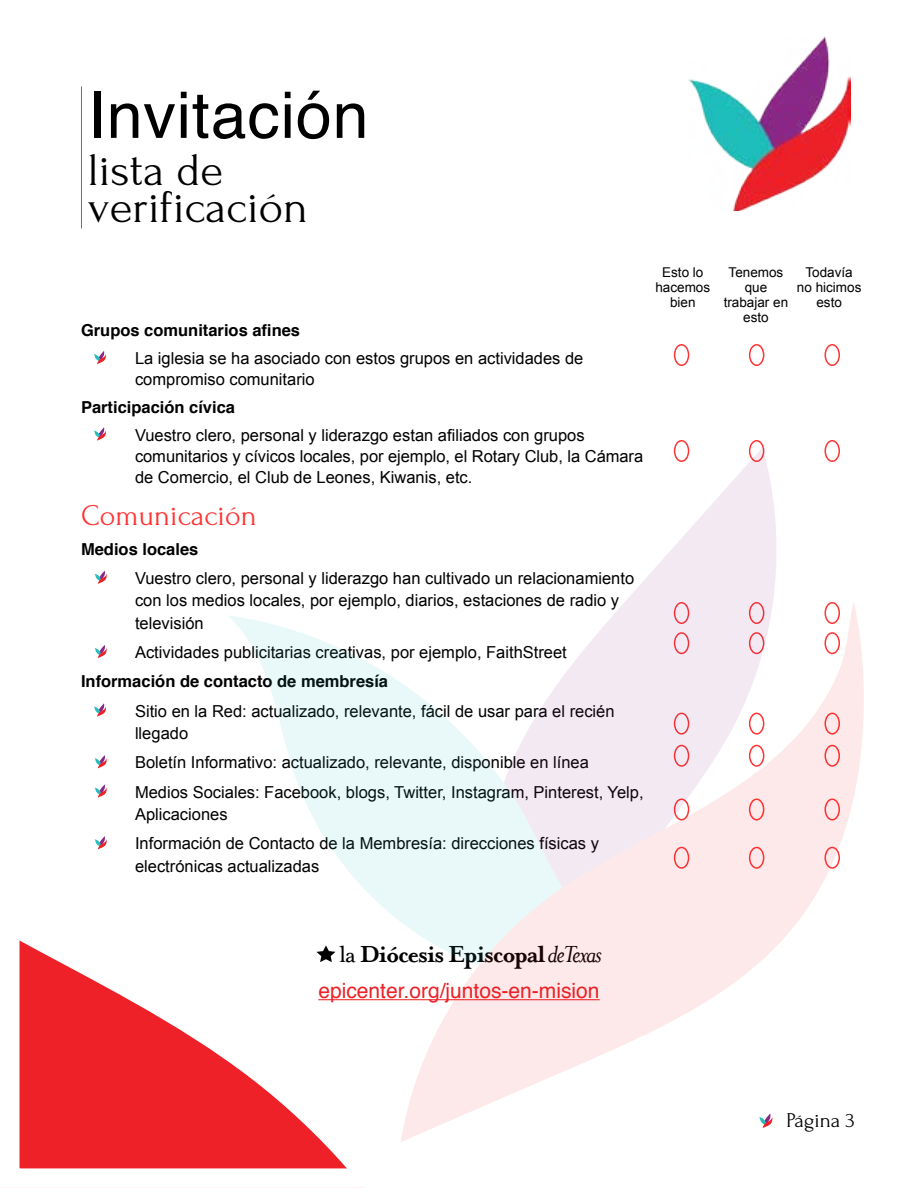
<style>
.page{position:relative;width:918px;height:1188px;background:#fff}
.page>*{position:absolute;margin:0;border:0;box-sizing:border-box;transform-origin:0 0}
.t1{font:64.35px "Helvetica";letter-spacing:.015em;color:#000}
.t2{font:46.8px "Forum";color:#000}
.t3{font:30px "Forum";color:#f33}
.t4{font:700 27px "Mrs Eaves";letter-spacing:-.05em;color:#000}
.t5{font:21px "Helvetica";color:#ed2127}
.t6{font:21px "Forum";color:#000}
.body_copy_-_gray{font:16.5px/22.5px "Arial";color:#000}
.t7{font:700 16.5px "Helvetica";color:#000}
.t8{font:13.5px/15px "Arial";color:#000;text-align:center}
.s1{font-family:"Mrs Eaves Roman";font-weight:400}
.s2{font-weight:400;font-style:italic}
</style>
<div class="page">
<svg style="left:21px;top:570px;width:325px;height:597px"></svg>
<div style="left:674px;top:344px;width:15px;height:22px;border:2px solid #f33;border-radius:50%"></div>
<div style="left:749px;top:344px;width:15px;height:22px;border:2px solid #f33;border-radius:50%"></div>
<div style="left:825px;top:344px;width:15px;height:22px;border:2px solid #f33;border-radius:50%"></div>
<div style="left:674px;top:440px;width:15px;height:22px;border:2px solid #f33;border-radius:50%"></div>
<div style="left:749px;top:440px;width:15px;height:22px;border:2px solid #f33;border-radius:50%"></div>
<div style="left:825px;top:440px;width:15px;height:22px;border:2px solid #f33;border-radius:50%"></div>
<svg style="left:94px;top:351px;width:12px;height:13px"></svg>
<svg style="left:94px;top:427px;width:12px;height:14px"></svg>
<svg style="left:94px;top:571px;width:13px;height:13px"></svg>
<svg style="left:94px;top:645px;width:13px;height:13px"></svg>
<svg style="left:94px;top:703px;width:12px;height:14px"></svg>
<svg style="left:94px;top:755px;width:13px;height:13px"></svg>
<svg style="left:94px;top:784px;width:13px;height:14px"></svg>
<svg style="left:94px;top:836px;width:13px;height:13px"></svg>
<hr style="left:81px;top:86px;width:1px;height:143px;background:#f33">
<img style="left:688px;top:37px;width:162px;height:173px">
<svg style="left:626px;top:447px;width:151px;height:154px;fill:#f3e9f3"></svg>
<svg style="left:227px;top:615px;width:174px;height:387px"></svg>
<svg style="left:401px;top:601px;width:463px;height:541px"></svg>
<p class="t1" style="left:88px;top:66px;width:282px">Invitación</p>
<p class="t2" style="left:88px;top:145px;width:137px">lista de</p>
<p class="t2" style="left:88px;top:182px;width:222px">verificación</p>
<p class="t7" style="left:81px;top:317px;width:221px">Grupos comunitarios afines</p>
<p class="body_copy_-_gray" style="left:135px;top:348px;width:450px;line-height:21px">La iglesia se ha asociado con estos grupos en actividades de compromiso comunitario</p>
<p class="t7" style="left:81px;top:394px;width:156px">Participación cívica</p>
<p class="body_copy_-_gray" style="left:135px;top:425px;width:510px;line-height:21px">Vuestro clero, personal y liderazgo estan afiliados con grupos comunitarios y cívicos locales, por ejemplo, el Rotary Club, la Cámara de Comercio, el Club de Leones, Kiwanis, etc.</p>
<p class="t3" style="left:81px;top:500px;width:177px">Comunicación</p>
<p class="t7" style="left:81px;top:536px;width:119px">Medios locales</p>
<p class="body_copy_-_gray" style="left:135px;top:567px;width:501px">Vuestro clero, personal y liderazgo han cultivado un relacionamiento con los medios locales, por ejemplo, diarios, estaciones de radio y televisión</p>
<p class="body_copy_-_gray" style="left:135px;top:641px;width:433px">Actividades publicitarias creativas, por ejemplo, FaithStreet</p>
<p class="t7" style="left:81px;top:668px;width:309px">Información de contacto de membresía</p>
<p class="body_copy_-_gray" style="left:135px;top:700px;width:481px">Sitio en la Red: actualizado, relevante, fácil de usar para el recién llegado</p>
<p class="body_copy_-_gray" style="left:135px;top:752px;width:455px">Boletín Informativo: actualizado, relevante, disponible en línea</p>
<p class="body_copy_-_gray" style="left:135px;top:781px;width:510px">Medios Sociales: Facebook, blogs, Twitter, Instagram, Pinterest, Yelp,<br>Aplicaciones</p>
<p class="body_copy_-_gray" style="left:135px;top:833px;width:466px">Información de Contacto de la Membresía: direcciones físicas y electrónicas actualizadas</p>
<p class="t8" style="left:655px;top:265px;width:56px">Esto lo hacemos bien</p>
<p class="t8" style="left:724px;top:265px;width:66px">Tenemos que trabajar en esto</p>
<p class="t8" style="left:797px;top:265px;width:66px">Todavía no hicimos esto</p>
<p class="t4" style="left:339px;top:939px;width:264px"><span class="s1">la</span> Diócesis Episcopal <span class="s2">deTexas</span></p>
<p class="t5" style="left:318px;top:975px;width:283px">epicenter.org/juntos-en-mision</p>
<p class="t6" style="left:786px;top:1109px;width:70px">Página 3</p>
</div>
